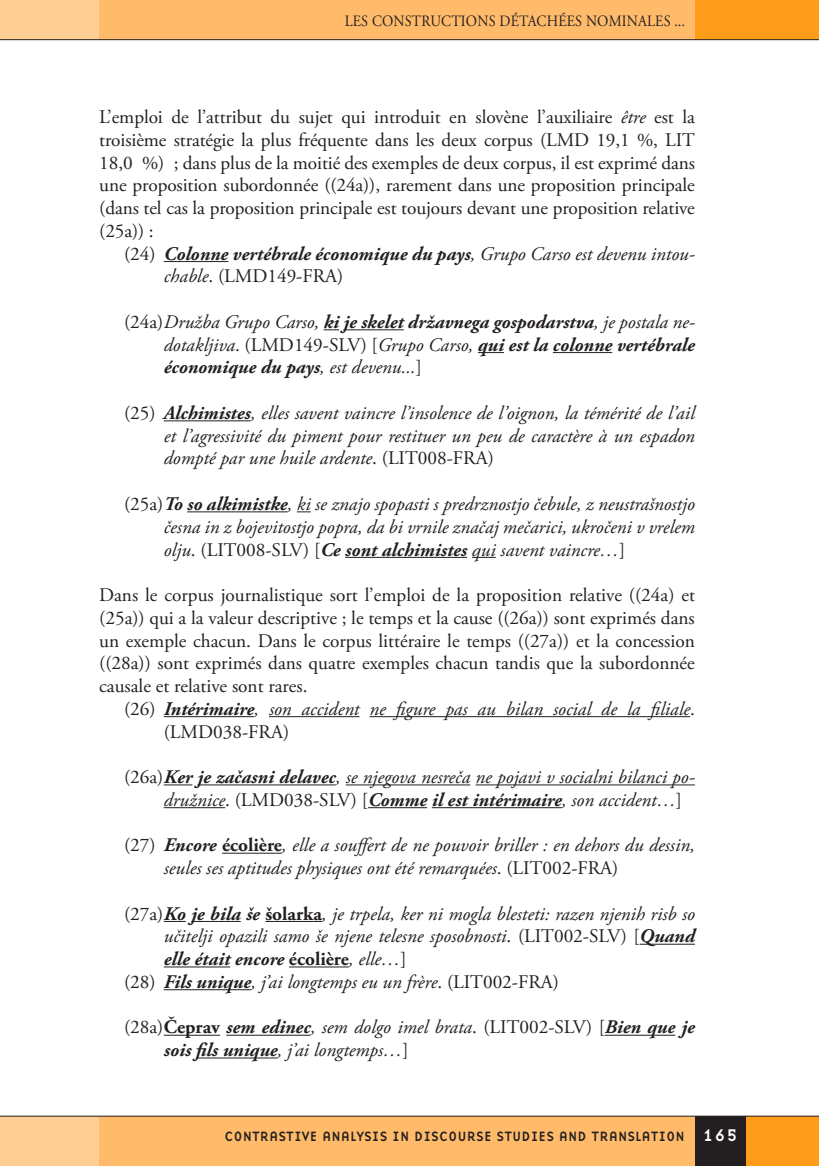
<style>
.page{position:relative;width:819px;height:1166px;background:#fff}
.page>*{position:absolute;margin:0;border:0;box-sizing:border-box;transform-origin:0 0}
.t1{font:italic 19.25px/22.8px "Adobe Garamond Pro";color:#231f20}
.t2{font:19.25px/22.8px "Adobe Garamond Pro";letter-spacing:-.005em;color:#231f20;text-align:justify}
.t3{font:italic 700 19.25px/22.8px "Adobe Garamond Pro";color:#231f20}
.t4{font:17.5px "Base Nine";color:#fff}
.t5{font:15.75px "Adobe Garamond Pro";letter-spacing:.015em;color:#231f20;scale:.9 1}
.t6{font:14px "Base Nine";color:#231f20}
.s1{font-style:italic}
.s2{font-weight:400;font-style:normal}
.s3{font-weight:400}
.s4{font-style:normal}
.s5{font-weight:700}
.s6{font-weight:700;font-style:normal}
</style>
<div class="page">
<div style="left:99px;top:0;width:596px;height:40px;background:#ffba6a"></div>
<div style="left:74px;top:1116px;width:620px;height:50px;background:#ffba6a"></div>
<div style="left:0;top:1116px;width:99px;height:50px;background:#ffce94"></div>
<div style="left:0;top:0;width:99px;height:40px;background:#ffce94"></div>
<div style="left:745px;top:1116px;width:73px;height:50px;background:#ff9d1b"></div>
<div style="left:694px;top:1116px;width:51px;height:50px;background:#231f20"></div>
<div style="left:694px;top:0;width:124px;height:40px;background:#ff9d1b"></div>
<hr style="left:0;top:39px;width:818px;height:1px;background:#231f20">
<hr style="left:0;top:1116px;width:818px;height:1px;background:#231f20">
<hr style="left:164px;top:261px;width:64px;height:1px;background:#231f20">
<svg style="left:323px;top:329px;width:16px;height:1px"></svg>
<hr style="left:343px;top:329px;width:60px;height:1px;background:#231f20">
<svg style="left:478px;top:352px;width:26px;height:1px"></svg>
<hr style="left:553px;top:352px;width:59px;height:1px;background:#231f20">
<hr style="left:164px;top:420px;width:87px;height:1px;background:#231f20">
<hr style="left:187px;top:511px;width:100px;height:1px;background:#231f20">
<svg style="left:297px;top:511px;width:14px;height:1px"></svg>
<hr style="left:345px;top:557px;width:122px;height:1px;background:#231f20">
<svg style="left:472px;top:557px;width:24px;height:1px"></svg>
<hr style="left:164px;top:716px;width:90px;height:1px;background:#231f20">
<hr style="left:269px;top:716px;width:90px;height:1px;background:#231f20">
<hr style="left:369px;top:716px;width:321px;height:1px;background:#231f20">
<svg style="left:164px;top:784px;width:28px;height:1px"></svg>
<hr style="left:197px;top:784px;width:139px;height:1px;background:#231f20">
<hr style="left:346px;top:784px;width:124px;height:1px;background:#231f20">
<hr style="left:475px;top:784px;width:219px;height:1px;background:#231f20">
<hr style="left:164px;top:807px;width:61px;height:1px;background:#231f20">
<hr style="left:368px;top:807px;width:59px;height:1px;background:#231f20">
<hr style="left:431px;top:807px;width:131px;height:1px;background:#231f20">
<hr style="left:222px;top:853px;width:60px;height:1px;background:#231f20">
<svg style="left:164px;top:921px;width:22px;height:1px"></svg>
<hr style="left:191px;top:921px;width:50px;height:1px;background:#231f20">
<hr style="left:265px;top:921px;width:57px;height:1px;background:#231f20">
<hr style="left:639px;top:944px;width:55px;height:1px;background:#231f20">
<hr style="left:164px;top:966px;width:66px;height:1px;background:#231f20">
<hr style="left:289px;top:966px;width:60px;height:1px;background:#231f20">
<hr style="left:164px;top:989px;width:87px;height:1px;background:#231f20">
<hr style="left:164px;top:1035px;width:56px;height:1px;background:#231f20">
<hr style="left:226px;top:1035px;width:84px;height:1px;background:#231f20">
<hr style="left:605px;top:1035px;width:70px;height:1px;background:#231f20">
<hr style="left:196px;top:1057px;width:81px;height:1px;background:#231f20">
<p class="t5" style="left:345px;top:11px;width:379px">LES CONSTRUCTIONS DÉTACHÉES NOMINALES ...</p>
<p class="t2" style="left:99px;top:106px;width:597px">L’emploi de l’attribut du sujet qui introduit en slovène l’auxiliaire <span class="s1">être</span> est la troisième stratégie la plus fréquente dans les deux corpus (LMD 19,1 %, LIT 18,0 %) ; dans plus de la moitié des exemples de deux corpus, il est exprimé dans une proposition subordonnée ((24a)), rarement dans une proposition principale (dans tel cas la proposition principale est toujours devant une proposition relative (25a)) :</p>
<p class="t3" style="left:164px;top:243px;width:532px;text-indent:-40px"><span class="s2">(24)</span> Colonne vertébrale économique du pays<span class="s3">, Grupo Carso est devenu intou&shy;chable</span><span class="s2">. (LMD149-FRA)</span></p>
<p class="t3" style="left:164px;top:311px;width:532px;text-align:justify;text-indent:-40px"><span class="s2">(24a)</span><span class="s3">Družba Grupo Carso,</span> ki je skelet državnega gospodarstva<span class="s3">, je postala ne&shy;dotakljiva</span><span class="s2">. (LMD149-SLV) [</span><span class="s3">Grupo Carso,</span> qui est la colonne vertébrale économique du pays<span class="s3">, est devenu...</span><span class="s2">]</span></p>
<p class="t1" style="left:164px;top:402px;width:532px;text-align:justify;text-indent:-40px"><span class="s4">(25)</span> <span class="s5">Alchimistes</span>, elles savent vaincre l’insolence de l’oignon, la témérité de l’ail et l’agressivité du piment pour restituer un peu de caractère à un espadon dompté par une huile ardente<span class="s4">. (LIT008-FRA)</span></p>
<p class="t1" style="left:164px;top:493px;width:532px;text-align:justify;text-indent:-40px"><span class="s4">(25a)</span><span class="s5">To so alkimistke</span>, ki se znajo spopasti s predrznostjo čebule, z neustrašnostjo česna in z bojevitostjo popra, da bi vrnile značaj mečarici, ukročeni v vrelem olju<span class="s4">. (LIT008-SLV) [</span><span class="s5">Ce sont alchimistes</span> qui savent vaincre…<span class="s4">]</span></p>
<p class="t2" style="left:99px;top:584px;width:597px">Dans le corpus journalistique sort l’emploi de la proposition relative ((24a) et (25a)) qui a la valeur descriptive ; le temps et la cause ((26a)) sont exprimés dans un exemple chacun. Dans le corpus littéraire le temps ((27a)) et la concession ((28a)) sont exprimés dans quatre exemples chacun tandis que la subordonnée causale et relative sont rares.</p>
<p class="t1" style="left:164px;top:698px;width:532px;text-indent:-40px"><span class="s4">(26)</span> <span class="s5">Intérimaire</span>, son accident ne figure pas au bilan social de la filiale<span class="s4">. (LMD038-FRA)</span></p>
<p class="t1" style="left:164px;top:766px;width:532px;text-indent:-40px"><span class="s4">(26a)</span><span class="s5">Ker je začasni delavec</span>, se njegova nesreča ne pojavi v socialni bilanci po&shy;družnice<span class="s4">. (LMD038-SLV) [</span><span class="s5">Comme il est intérimaire</span>, son accident…<span class="s4">]</span></p>
<p class="t1" style="left:164px;top:834px;width:532px;text-indent:-40px"><span class="s4">(27)</span> <span class="s5">Encore</span> <span class="s6">écolière</span>, elle a souffert de ne pouvoir briller : en dehors du dessin, seules ses aptitudes physiques ont été remarquées<span class="s4">. (LIT002-FRA)</span></p>
<p class="t1" style="left:124px;top:903px;width:572px"><span class="s4">(27a)</span><span class="s5">Ko je bila še</span> <span class="s6">šolarka</span>, je trpela, ker ni mogla blesteti: razen njenih risb so</p>
<p class="t1" style="left:164px;top:925px;width:532px">učitelji opazili samo še njene telesne sposobnosti<span class="s4">. (LIT002-SLV) [</span><span class="s5">Quand</span></p>
<p class="t3" style="left:164px;top:948px;width:244px">elle était encore <span class="s4">écolière</span><span class="s3">, elle…</span><span class="s2">]</span></p>
<p class="t1" style="left:124px;top:971px;width:436px"><span class="s4">(28)</span> <span class="s5">Fils unique</span>, j’ai longtemps eu un frère<span class="s4">. (LIT002-FRA)</span></p>
<p class="t1" style="left:164px;top:1016px;width:532px;text-indent:-40px"><span class="s4">(28a)</span><span class="s6">Čeprav</span> <span class="s5">sem edinec</span>, sem dolgo imel brata<span class="s4">. (LIT002-SLV) [</span><span class="s5">Bien que je sois fils unique</span>, j’ai longtemps…<span class="s4">]</span></p>
<p class="t6" style="left:224px;top:1126px;width:462px">CONTRASTIVE ANALYSIS IN DISCOURSE STUDIES AND TRANSLATION</p>
<p class="t4" style="left:702px;top:1123px;width:37px">165</p>
</div>
